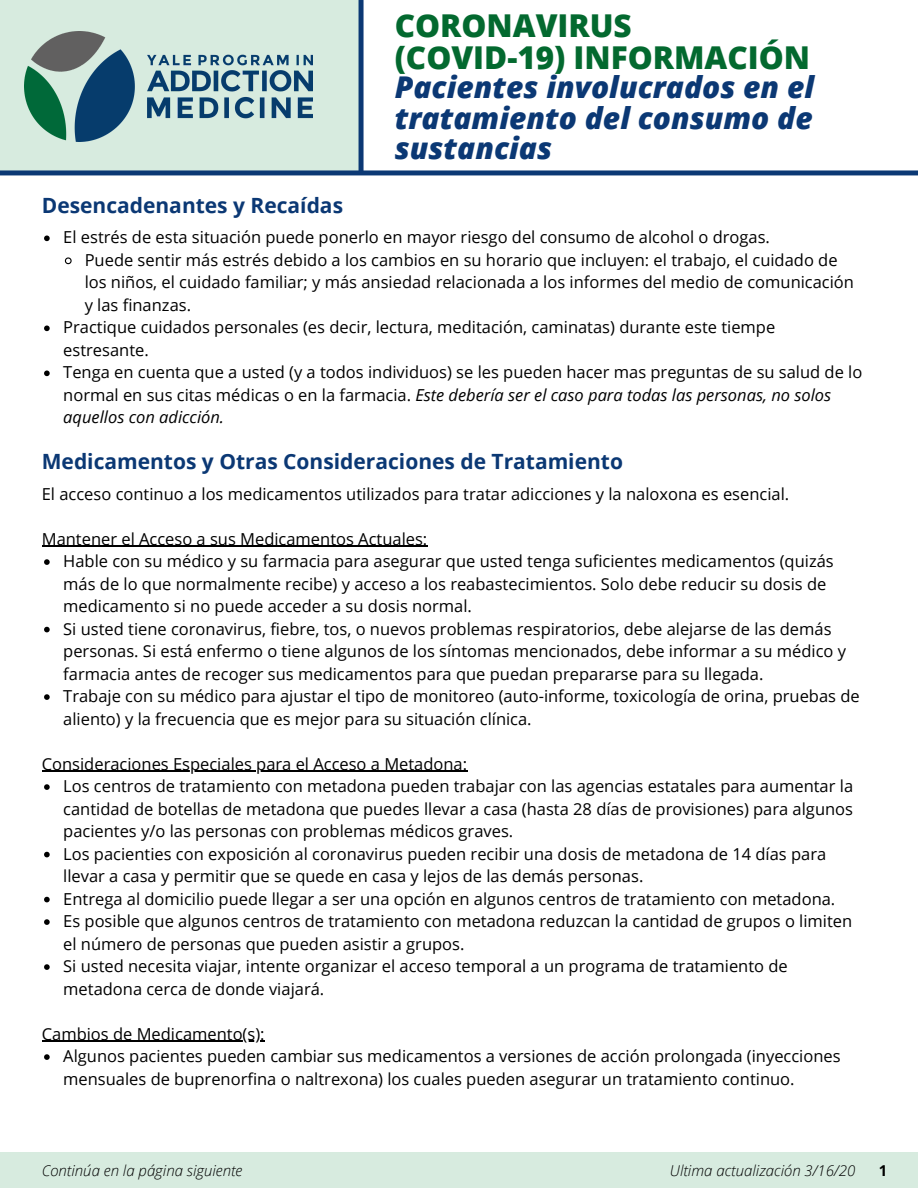
<style>
.page{position:relative;width:918px;height:1188px;background:#fff}
.page>*{position:absolute;margin:0;border:0;box-sizing:border-box;transform-origin:0 0}
.t1{font:800 31.5px/31.5px "Open Sans";color:#03692f}
.t2{font:italic 800 30px/30.3px "Open Sans";color:#0b3874;text-align:justify}
.t3{font:700 21px "Open Sans";color:#0b3874}
.t4{font:16.5px/22.5px "Open Sans";color:#000}
.t5{font:italic 16.5px "Open Sans";color:#000}
.t6{font:italic 300 15px "Open Sans";color:#000}
.t7{font:700 15px "Open Sans";color:#000}
.s1{font-style:normal}
</style>
<div class="page">
<svg style="left:0;top:0;width:918px;height:175px"></svg>
<svg style="left:44px;top:236px;width:6px;height:5px"></svg>
<svg style="left:64px;top:257px;width:8px;height:8px"></svg>
<svg style="left:44px;top:326px;width:6px;height:5px"></svg>
<svg style="left:44px;top:371px;width:6px;height:5px"></svg>
<svg style="left:44px;top:559px;width:6px;height:6px"></svg>
<svg style="left:44px;top:627px;width:6px;height:5px"></svg>
<svg style="left:44px;top:694px;width:6px;height:6px"></svg>
<svg style="left:44px;top:784px;width:6px;height:6px"></svg>
<svg style="left:44px;top:852px;width:6px;height:5px"></svg>
<svg style="left:44px;top:897px;width:6px;height:5px"></svg>
<svg style="left:44px;top:919px;width:6px;height:6px"></svg>
<svg style="left:44px;top:964px;width:6px;height:6px"></svg>
<svg style="left:44px;top:1054px;width:6px;height:6px"></svg>
<hr style="left:42px;top:546px;width:385px;height:1px;background:#000">
<hr style="left:42px;top:771px;width:425px;height:1px;background:#000">
<hr style="left:42px;top:1041px;width:223px;height:1px;background:#000">
<div style="left:0;top:1153px;width:918px;height:35px;background:#d7ebdf"></div>
<p class="t3" style="left:42px;top:191px;width:303px">Desencadenantes y Recaídas</p>
<h1 class="t1" style="left:395px;top:9px;width:417px">CORONAVIRUS (COVID-19) INFORMACIÓN</h1>
<h2 class="t2" style="left:395px;top:71px;width:421px">Pacientes involucrados en el tratamiento del consumo de sustancias</h2>
<p class="t4" style="left:63px;top:226px;width:708px">El estrés de esta situación puede ponerlo en mayor riesgo del consumo de alcohol o drogas.</p>
<p class="t4" style="left:85px;top:248px;width:754px">Puede sentir más estrés debido a los cambios en su horario que incluyen: el trabajo, el cuidado de</p>
<p class="t4" style="left:85px;top:271px;width:771px">los niños, el cuidado familiar; y más ansiedad relacionada a los informes del medio de comunicación</p>
<p class="t4" style="left:85px;top:293px;width:108px">y las finanzas.</p>
<p class="t4" style="left:63px;top:316px;width:714px">Practique cuidados personales (es decir, lectura, meditación, caminatas) durante este tiempe</p>
<p class="t4" style="left:63px;top:338px;width:87px">estresante.</p>
<p class="t4" style="left:63px;top:361px;width:801px">Tenga en cuenta que a usted (y a todos individuos) se les pueden hacer mas preguntas de su salud de lo</p>
<p class="t5" style="left:63px;top:383px;width:769px"><span class="s1">normal en sus citas médicas o en la farmacia.</span> Este debería ser el caso para todas las personas, no solos</p>
<p class="t5" style="left:63px;top:406px;width:162px">aquellos con adicción.</p>
<p class="t3" style="left:42px;top:446px;width:583px">Medicamentos y Otras Consideraciones de Tratamiento</p>
<p class="t4" style="left:42px;top:482px;width:749px">El acceso continuo a los medicamentos utilizados para tratar adicciones y la naloxona es esencial.</p>
<p class="t4" style="left:42px;top:527px;width:387px">Mantener el Acceso a sus Medicamentos Actuales:</p>
<p class="t4" style="left:63px;top:549px;width:798px">Hable con su médico y su farmacia para asegurar que usted tenga suficientes medicamentos (quizás más de lo que normalmente recibe) y acceso a los reabastecimientos. Solo debe reducir su dosis de medicamento si no puede acceder a su dosis normal.<br>Si usted tiene coronavirus, fiebre, tos, o nuevos problemas respiratorios, debe alejarse de las demás personas. Si está enfermo o tiene algunos de los síntomas mencionados, debe informar a su médico y farmacia antes de recoger sus medicamentos para que puedan prepararse para su llegada.<br>Trabaje con su médico para ajustar el tipo de monitoreo (auto-informe, toxicología de orina, pruebas de aliento) y la frecuencia que es mejor para su situación clínica.</p>
<p class="t4" style="left:42px;top:752px;width:427px">Consideraciones Especiales para el Acceso a Metadona:</p>
<p class="t4" style="left:63px;top:774px;width:791px">Los centros de tratamiento con metadona pueden trabajar con las agencias estatales para aumentar la cantidad de botellas de metadona que puedes llevar a casa (hasta 28 días de provisiones) para algunos pacientes y/o las personas con problemas médicos graves.<br>Los pacienties con exposición al coronavirus pueden recibir una dosis de metadona de 14 días para llevar a casa y permitir que se quede en casa y lejos de las demás personas.<br>Entrega al domicilio puede llegar a ser una opción en algunos centros de tratamiento con metadona.<br>Es posible que algunos centros de tratamiento con metadona reduzcan la cantidad de grupos o limiten el número de personas que pueden asistir a grupos.<br>Si usted necesita viajar, intente organizar el acceso temporal a un programa de tratamiento de metadona cerca de donde viajará.</p>
<p class="t4" style="left:42px;top:1022px;width:224px">Cambios de Medicamento(s):</p>
<p class="t4" style="left:63px;top:1044px;width:779px">Algunos pacientes pueden cambiar sus medicamentos a versiones de acción prolongada (inyecciones mensuales de buprenorfina o naltrexona) los cuales pueden asegurar un tratamiento continuo.</p>
<p class="t6" style="left:42px;top:1160px;width:202px">Continúa en la página siguiente</p>
<p class="t6" style="left:670px;top:1160px;width:187px">Ultima actualización 3/16/20</p>
<p class="t7" style="left:879px;top:1160px;width:10px">1</p>
</div>
